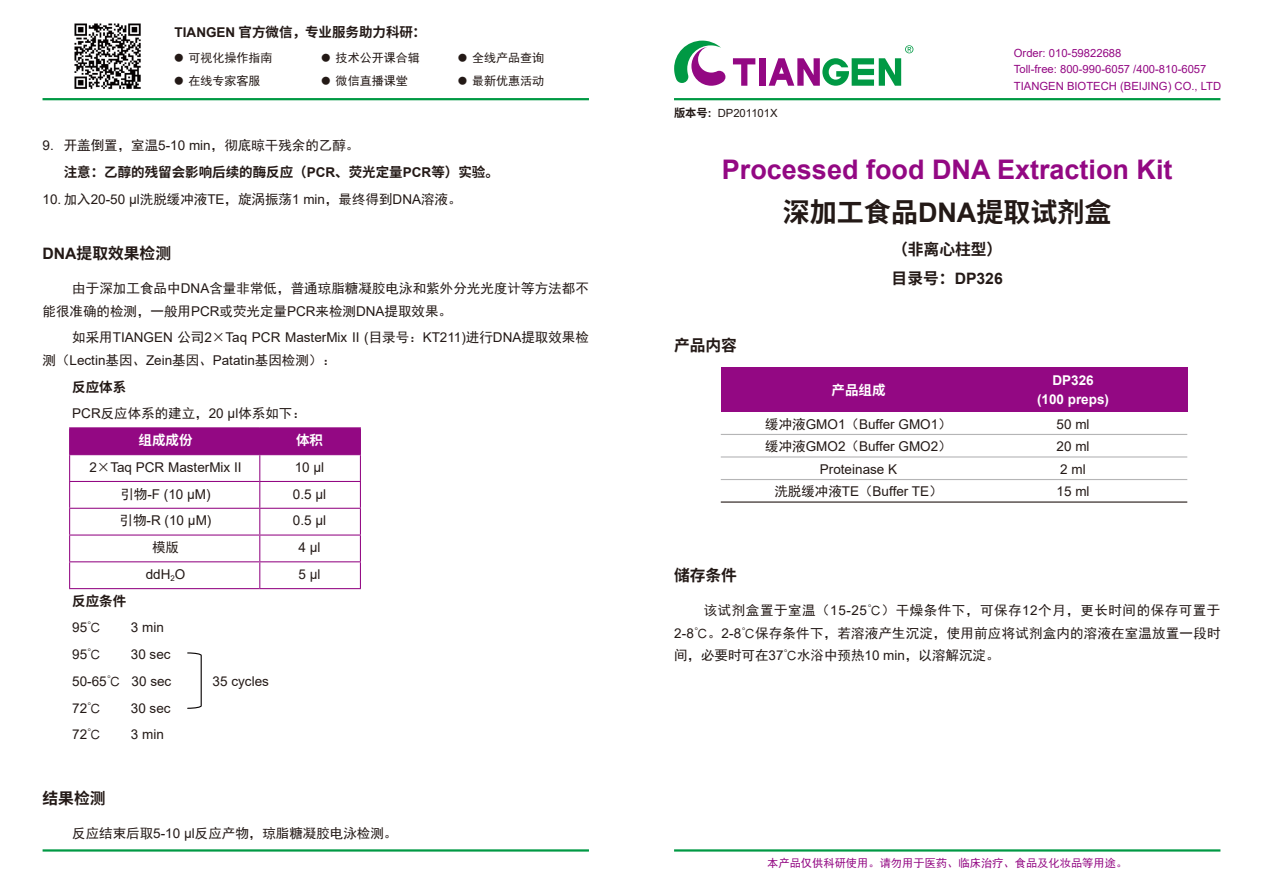
<style>
.page{position:relative;width:1263px;height:893px;background:#fff}
.page>*{position:absolute;margin:0;border:0;box-sizing:border-box;transform-origin:0 0}
.t1{font:700 27px "Arial";color:#930883}
.t2{font:700 27px "Source Han Sans CN";color:#231916}
.t3{font:700 15.75px "Source Han Sans CN";color:#231916}
.t4{font:700 15.75px "Arial";color:#231916}
.t5{font:13.5px/22.5px "Sim Hei";color:#231916}
.t6{font:13.5px/22.5px "Arial";color:#231916}
.t7{font:700 13.5px "Source Han Sans CN";color:#231916}
.t8{font:700 13.5px/19.5px "Arial";color:#fff;text-align:center}
.t9{font:700 13.5px "Source Han Sans CN";color:#fff}
.t10{font:12px "Sim Hei";color:#231916}
.t11{font:11.25px/16.5px "Arial";color:#930883}
.t12{font:11.25px "Sim Hei";color:#930883}
.t13{font:11.25px "Arial";color:#231916}
.s1{font-family:"Arial"}
.s2{font-size:9px}
.s3{font-family:"Sim Hei"}
.s4{font-family:"Source Han Sans CN";font-weight:700}
.s5{font-weight:700}
.s6{font-family:"Source Han Sans CN"}
</style>
<div class="page">
<svg style="left:674px;top:41px;width:51px;height:45px"></svg>
<div style="left:760px;top:58px;width:6px;height:28px;background:#930883"></div>
<svg style="left:733px;top:58px;width:22px;height:28px"></svg>
<svg style="left:769px;top:45px;width:144px;height:41px"></svg>
<hr style="left:674px;top:98px;width:546px;height:2px;background:#094">
<hr style="left:43px;top:98px;width:546px;height:2px;background:#094">
<hr style="left:674px;top:849px;width:546px;height:3px;background:#094">
<hr style="left:43px;top:849px;width:546px;height:3px;background:#094">
<img style="left:74px;top:23px;width:67px;height:66px">
<hr style="left:69px;top:427px;width:191px;height:1px;background:#930883">
<hr style="left:260px;top:427px;width:101px;height:1px;background:#930883">
<svg style="left:69px;top:428px;width:292px;height:160px"></svg>
<hr style="left:69px;top:588px;width:191px;height:1px;background:#930883">
<hr style="left:260px;top:588px;width:101px;height:1px;background:#930883">
<div style="left:721px;top:368px;width:466px;height:44px;background:#930883"></div>
<hr style="left:721px;top:434px;width:466px;height:1px;background:#b5b5b6">
<hr style="left:721px;top:456px;width:466px;height:2px;background:#b5b5b6">
<hr style="left:721px;top:479px;width:466px;height:1px;background:#b5b5b6">
<hr style="left:721px;top:501px;width:466px;height:2px;background:#231916">
<svg style="left:187px;top:652px;width:15px;height:57px"></svg>
<p class="t7" style="left:175px;top:25px;width:253px"><span class="s1">TIANGEN</span> 官方微信，专业服务助力科研：</p>
<p class="t10" style="left:175px;top:52px;width:100px"><span class="s2">●</span> 可视化操作指南</p>
<p class="t10" style="left:322px;top:52px;width:100px"><span class="s2">●</span> 技术公开课合辑</p>
<p class="t10" style="left:458px;top:52px;width:88px"><span class="s2">●</span> 全线产品查询</p>
<p class="t10" style="left:175px;top:74px;width:88px"><span class="s2">●</span> 在线专家客服</p>
<p class="t10" style="left:322px;top:74px;width:88px"><span class="s2">●</span> 微信直播课堂</p>
<p class="t10" style="left:458px;top:74px;width:88px"><span class="s2">●</span> 最新优惠活动</p>
<p class="t5" style="left:43px;top:134px;width:318px"><span class="s1">9.</span> 开盖倒置，室温<span class="s1">5-10 min</span>，彻底晾干残余的乙醇。</p>
<p class="t7" style="left:64px;top:165px;width:436px">注意：乙醇的残留会影响后续的酶反应（<span class="s1">PCR</span>、荧光定量<span class="s1">PCR</span>等）实验。</p>
<p class="t5" style="left:43px;top:188px;width:421px"><span class="s1">10.</span> 加入<span class="s1">20-50 μl</span>洗脱缓冲液<span class="s1">TE</span>，旋涡振荡<span class="s1">1 min</span>，最终得到<span class="s1">DNA</span>溶液。</p>
<p class="t3" style="left:43px;top:245px;width:130px"><span class="s1">DNA</span>提取效果检测</p>
<p class="t5" style="left:43px;top:277px;width:548px;text-indent:30px">由于深加工食品中<span class="s1">DNA</span>含量非常低，普通琼脂糖凝胶电泳和紫外分光光度计等方法都不能很准确的检测，一般用<span class="s1">PCR</span>或荧光定量<span class="s1">PCR</span>来检测<span class="s1">DNA</span>提取效果。</p>
<p class="t6" style="left:43px;top:326px;width:548px;text-indent:30px"><span class="s3">如采用</span>TIANGEN <span class="s3">公司</span>2<span class="s3">×</span>Taq PCR MasterMix II (<span class="s3">目录号：</span>KT211)<span class="s3">进行</span>DNA<span class="s3">提取效果检测（</span>Lectin<span class="s3">基因、</span>Zein<span class="s3">基因、</span>Patatin<span class="s3">基因检测）：</span></p>
<p class="t7" style="left:72px;top:379px;width:55px">反应体系</p>
<p class="t5" style="left:72px;top:402px;width:235px"><span class="s1">PCR</span>反应体系的建立，<span class="s1">20 μl</span>体系如下：</p>
<p class="t9" style="left:139px;top:433px;width:56px">组成成份</p>
<p class="t9" style="left:296px;top:433px;width:28px">体积</p>
<p class="t6" style="left:89px;top:456px;width:154px">2<span class="s3">×</span>Taq PCR MasterMix II</p>
<p class="t6" style="left:295px;top:456px;width:31px">10 μl</p>
<p class="t6" style="left:120px;top:483px;width:92px"><span class="s3">引物</span>-F (10 μM)</p>
<p class="t6" style="left:293px;top:482px;width:35px">0.5 μl</p>
<p class="t6" style="left:120px;top:509px;width:93px"><span class="s3">引物</span>-R (10 μM)</p>
<p class="t6" style="left:293px;top:509px;width:35px">0.5 μl</p>
<p class="t5" style="left:152px;top:536px;width:28px">模版</p>
<p class="t6" style="left:298px;top:536px;width:24px">4 μl</p>
<p class="t6" style="left:146px;top:563px;width:41px">ddH<sub>2</sub>O</p>
<p class="t6" style="left:299px;top:563px;width:24px">5 μl</p>
<p class="t7" style="left:72px;top:593px;width:55px">反应条件</p>
<p class="t6" style="left:72px;top:616px;width:30px">95<span class="s3">℃</span></p>
<p class="t6" style="left:131px;top:616px;width:35px">3 min</p>
<p class="t6" style="left:72px;top:643px;width:30px">95<span class="s3">℃</span></p>
<p class="t6" style="left:72px;top:641px;width:101px;line-height:26.7px;text-align:right">30 sec<br>50-65<span class="s3">℃</span> 30 sec</p>
<p class="t6" style="left:213px;top:670px;width:58px">35 cycles</p>
<p class="t6" style="left:72px;top:697px;width:30px">72<span class="s3">℃</span></p>
<p class="t6" style="left:131px;top:697px;width:41px">30 sec</p>
<p class="t6" style="left:72px;top:723px;width:30px">72<span class="s3">℃</span></p>
<p class="t6" style="left:131px;top:723px;width:35px">3 min</p>
<p class="t3" style="left:43px;top:790px;width:64px">结果检测</p>
<p class="t5" style="left:72px;top:822px;width:327px">反应结束后取<span class="s1">5-10 μl</span>反应产物，琼脂糖凝胶电泳检测。</p>
<p class="t13" style="left:674px;top:105px;width:105px"><span class="s4">版本号</span><span class="s5">:</span> DP201101X</p>
<p class="t11" style="left:1014px;top:44px;width:209px">Order: 010-59822688<br>Toll-free: 800-990-6057 /400-810-6057<br>TIANGEN BIOTECH (BEIJING) CO., LTD</p>
<h1 class="t1" style="left:722px;top:151px;width:452px">Processed food DNA Extraction Kit</h1>
<h1 class="t2" style="left:783px;top:197px;width:330px">深加工食品<span class="s1">DNA</span>提取试剂盒</h1>
<p class="t3" style="left:892px;top:241px;width:112px">（非离心柱型）</p>
<p class="t4" style="left:892px;top:267px;width:113px"><span class="s6">目录号：</span>DP326</p>
<p class="t3" style="left:674px;top:336px;width:64px">产品内容</p>
<p class="t9" style="left:831px;top:383px;width:55px">产品组成</p>
<p class="t8" style="left:1037px;top:370px;width:74px">DP326<br>(100 preps)</p>
<p class="t6" style="left:765px;top:413px;width:188px"><span class="s3">缓冲液</span>GMO1<span class="s3">（</span>Buffer GMO1<span class="s3">）</span></p>
<p class="t6" style="left:1056px;top:413px;width:35px">50 ml</p>
<p class="t6" style="left:765px;top:435px;width:188px"><span class="s3">缓冲液</span>GMO2<span class="s3">（</span>Buffer GMO2<span class="s3">）</span></p>
<p class="t6" style="left:1056px;top:435px;width:35px">20 ml</p>
<p class="t6" style="left:820px;top:458px;width:79px">Proteinase K</p>
<p class="t6" style="left:1060px;top:458px;width:27px">2 ml</p>
<p class="t6" style="left:774px;top:480px;width:170px"><span class="s3">洗脱缓冲液</span>TE<span class="s3">（</span>Buffer TE<span class="s3">）</span></p>
<p class="t6" style="left:1056px;top:480px;width:35px">15 ml</p>
<p class="t3" style="left:674px;top:567px;width:64px">储存条件</p>
<p class="t5" style="left:674px;top:599px;width:548px;text-align:justify;text-indent:30px">该试剂盒置于室温（<span class="s1">15-25</span>℃）干燥条件下，可保存<span class="s1">12</span>个月，更长时间的保存可置于<span class="s1">2-8</span>℃。<span class="s1">2-8</span>℃保存条件下，若溶液产生沉淀，使用前应将试剂盒内的溶液在室温放置一段时间，必要时可在<span class="s1">37</span>℃水浴中预热<span class="s1">10 min</span>，以溶解沉淀。</p>
<p class="t12" style="left:767px;top:857px;width:361px">本产品仅供科研使用。请勿用于医药、临床治疗、食品及化妆品等用途。</p>
</div>
